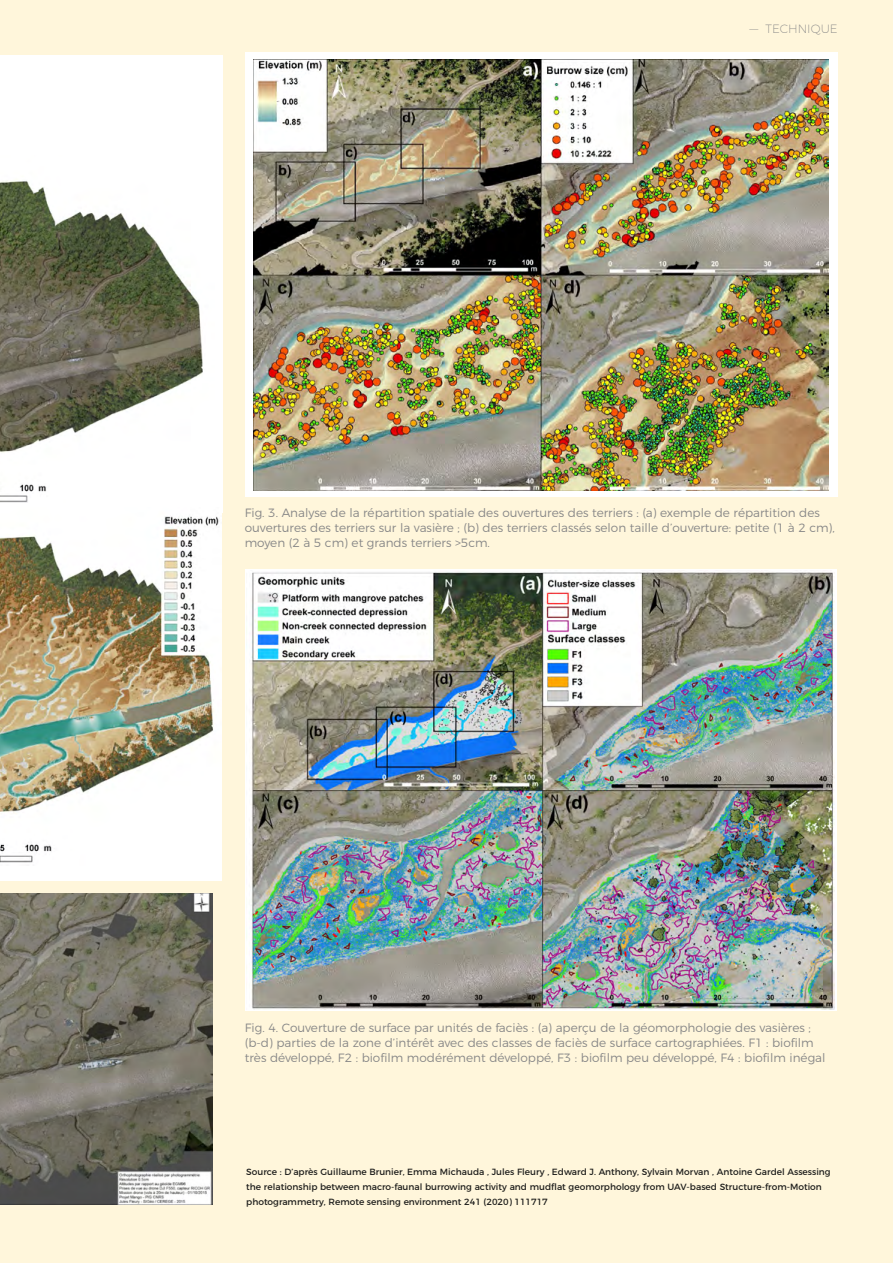
<style>
.page{position:relative;width:893px;height:1263px;background:#fff6db}
.page>*{position:absolute;margin:0;border:0;box-sizing:border-box;transform-origin:0 0}
.t1{font:300 12px/15px "Montserrat";color:#878787}
.t2{font:200 12px "Montserrat";color:#878787}
.t3{font:9px/15px "Montserrat";color:#1d1d1b}
</style>
<div class="page">
<div style="left:0;top:55px;width:223px;height:457px;background:#fff"></div>
<img style="left:0;top:180px;width:203px;height:322px">
<div style="left:0;top:505px;width:222px;height:375px;background:#fff"></div>
<img style="left:0;top:516px;width:219px;height:347px">
<img style="left:0;top:893px;width:213px;height:311px">
<div style="left:245px;top:53px;width:593px;height:444px;background:#fff"></div>
<img style="left:253px;top:59px;width:576px;height:431px">
<img style="left:247px;top:570px;width:587px;height:439px">
<p class="t2" style="left:749px;top:19px;width:90px">― TECHNIQUE</p>
<p class="t1" style="left:245px;top:504px;width:592px">Fig. 3. Analyse de la répartition spatiale des ouvertures des terriers : (a) exemple de répartition des ouvertures des terriers sur la vasière ; (b) des terriers classés selon taille d’ouverture: petite (1 à 2 cm), moyen (2 à 5 cm) et grands terriers &gt;5cm.</p>
<p class="t1" style="left:245px;top:1019px;width:582px">Fig. 4. Couverture de surface par unités de faciès : (a) aperçu de la géomorphologie des vasières ; (b-d) parties de la zone d’intérêt avec des classes de faciès de surface cartographiées. F1 : biofilm très développé, F2 : biofilm modérément développé, F3 : biofilm peu développé, F4 : biofilm inégal</p>
<p class="t3" style="left:246px;top:1163px;width:586px">Source : D’après Guillaume Brunier, Emma Michauda , Jules Fleury , Edward J. Anthony, Sylvain Morvan , Antoine Gardel Assessing the relationship between macro-faunal burrowing activity and mudflat geomorphology from UAV-based Structure-from-Motion photogrammetry, Remote sensing environment 241 (2020) 111717</p>
</div>
